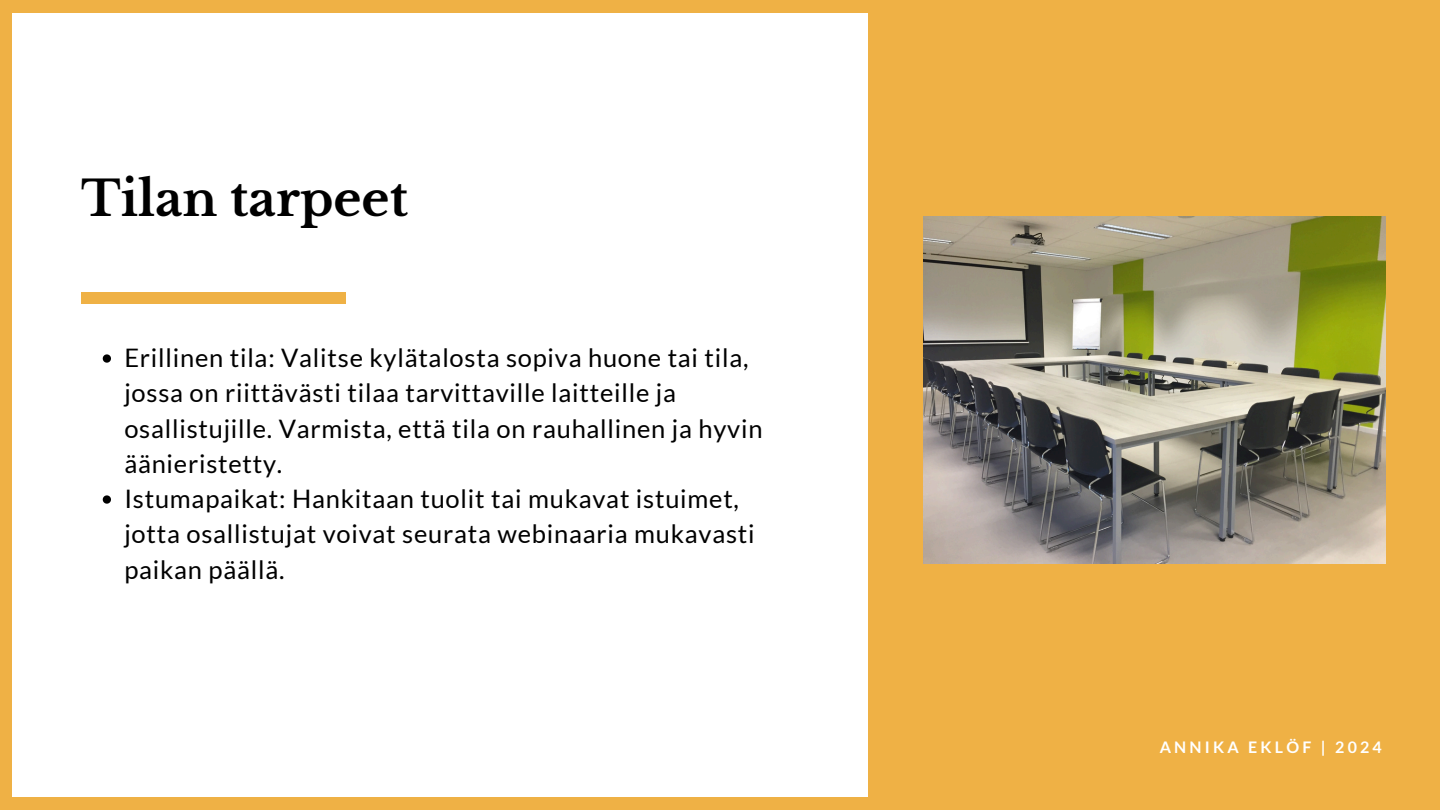
<style>
.page{position:relative;width:1440px;height:810px;background:#efb145}
.page>*{position:absolute;margin:0;border:0;box-sizing:border-box;transform-origin:0 0}
.t1{font:700 48px "Libre Baskerville";color:#000}
.t2{font:25.5px/35.2px "Lato";letter-spacing:.03em;color:#000}
.t3{font:700 16px "Lato";letter-spacing:.2em;color:#fff}
</style>
<div class="page">
<div style="left:12px;top:13px;width:856px;height:784px;background:#fff"></div>
<div style="left:81px;top:293px;width:265px;height:11px;background:#efb145"></div>
<img style="left:923px;top:217px;width:462px;height:346px">
<svg style="left:103px;top:354px;width:8px;height:9px"></svg>
<svg style="left:103px;top:495px;width:8px;height:9px"></svg>
<p class="t1" style="left:81px;top:169px;width:329px">Tilan tarpeet</p>
<p class="t2" style="left:124px;top:340px;width:640px">Erillinen tila: Valitse kylätalosta sopiva huone tai tila, jossa on riittävästi tilaa tarvittaville laitteille ja osallistujille. Varmista, että tila on rauhallinen ja hyvin äänieristetty.</p>
<p class="t2" style="left:124px;top:481px;width:632px">Istumapaikat: Hankitaan tuolit tai mukavat istuimet, jotta osallistujat voivat seurata webinaaria mukavasti paikan päällä.</p>
<h1 class="t3" style="left:1160px;top:737px;width:224px">ANNIKA EKLÖF | 2024</h1>
</div>
